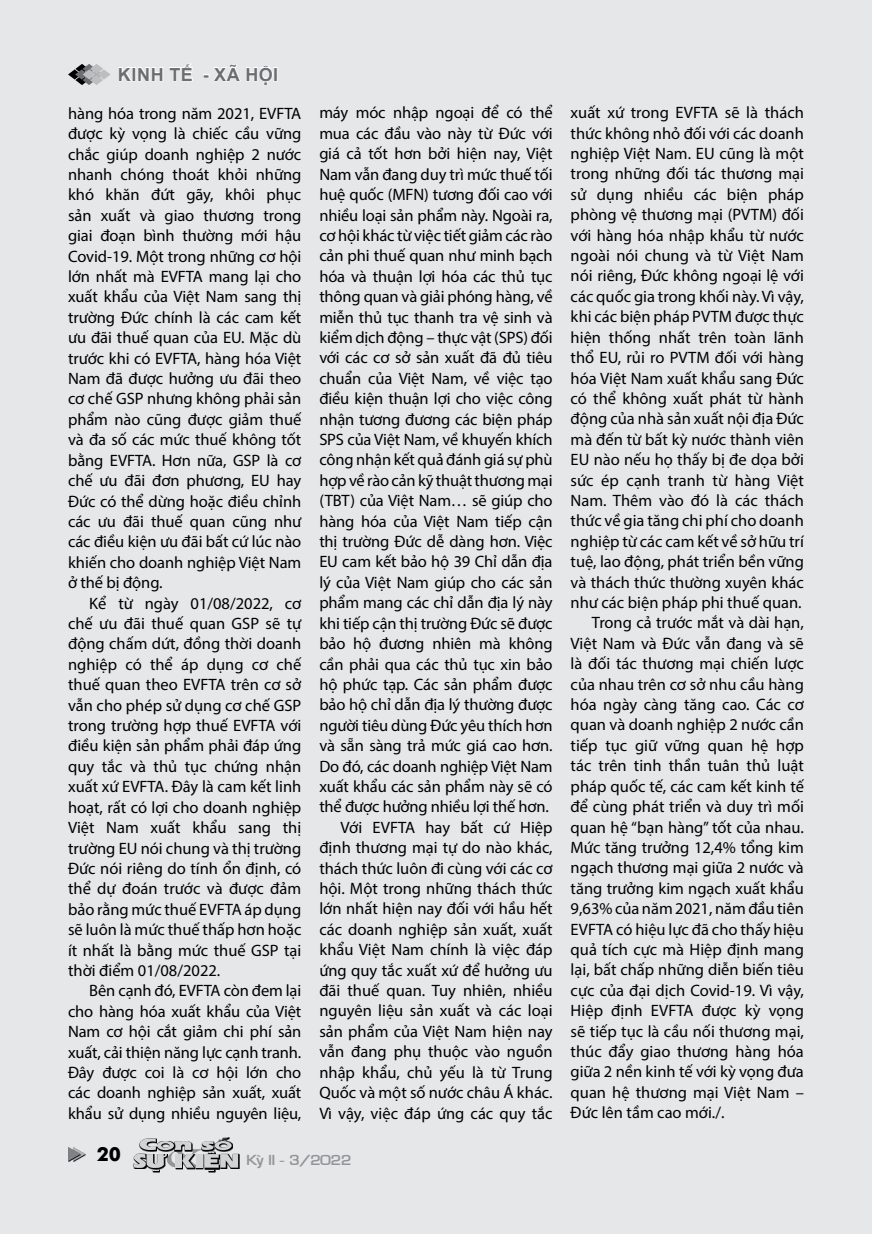
<style>
.page{position:relative;width:872px;height:1234px;background:#fff}
.page>*{position:absolute;margin:0;border:0;box-sizing:border-box;transform-origin:0 0}
.t1{font:700 19.5px "Futura";color:#000}
.t2{font:700 18px "Arial";letter-spacing:.035em;color:#6d6e71}
.t3{font:16.5px/20.4px "Myriad Pro";color:#000;text-align:justify}
.t4{font:13.5px "VNI Eurasia Bold";color:#939598;scale:1.1 1}
</style>
<div class="page">
<div style="left:0;top:0;width:872px;height:1233px;background:#e6e7e8"></div>
<svg style="left:68px;top:64px;width:43px;height:21px"></svg>
<svg style="left:119px;top:64px;width:74px;height:17px"></svg>
<svg style="left:203px;top:64px;width:70px;height:21px"></svg>
<div style="left:273px;top:67px;width:5px;height:14px;border:2px solid #fff"></div>
<svg style="left:68px;top:1147px;width:17px;height:13px"></svg>
<svg style="left:238px;top:1153px;width:1px;height:15px"></svg>
<svg style="left:133px;top:1137px;width:105px;height:34px"></svg>
<p class="t2" style="left:118px;top:62px;width:162px">KINH TẾ - XÃ HỘI</p>
<p class="t3" style="left:68px;top:103px;width:235px">hàng hóa trong năm 2021, EVFTA được kỳ vọng là chiếc cầu vững chắc giúp doanh nghiệp 2 nước nhanh chóng thoát khỏi những khó khăn đứt gãy, khôi phục sản xuất và giao thương trong giai đoạn bình thường mới hậu Covid-19. Một trong những cơ hội lớn nhất mà EVFTA mang lại cho xuất khẩu của Việt Nam sang thị trường Đức chính là các cam kết ưu đãi thuế quan của EU. Mặc dù trước khi có EVFTA, hàng hóa Việt Nam đã được hưởng ưu đãi theo cơ chế GSP nhưng không phải sản phẩm nào cũng được giảm thuế và đa số các mức thuế không tốt bằng EVFTA. Hơn nữa, GSP là cơ chế ưu đãi đơn phương, EU hay Đức có thể dừng hoặc điều chỉnh các ưu đãi thuế quan cũng như các điều kiện ưu đãi bất cứ lúc nào khiến cho doanh nghiệp Việt Nam ở thế bị động.</p>
<p class="t3" style="left:68px;top:592px;width:235px;text-indent:21px">Kể từ ngày 01/08/2022, cơ chế ưu đãi thuế quan GSP sẽ tự động chấm dứt, đồng thời doanh nghiệp có thể áp dụng cơ chế thuế quan theo EVFTA trên cơ sở vẫn cho phép sử dụng cơ chế GSP trong trường hợp thuế EVFTA với điều kiện sản phẩm phải đáp ứng quy tắc và thủ tục chứng nhận xuất xứ EVFTA. Đây là cam kết linh hoạt, rất có lợi cho doanh nghiệp Việt Nam xuất khẩu sang thị trường EU nói chung và thị trường Đức nói riêng do tính ổn định, có thể dự đoán trước và được đảm bảo rằng mức thuế EVFTA áp dụng sẽ luôn là mức thuế thấp hơn hoặc ít nhất là bằng mức thuế GSP tại thời điểm 01/08/2022.</p>
<p class="t3" style="left:68px;top:980px;width:235px;text-indent:21px">Bên cạnh đó, EVFTA còn đem lại cho hàng hóa xuất khẩu của Việt Nam cơ hội cắt giảm chi phí sản xuất, cải thiện năng lực cạnh tranh.<br>Đây được coi là cơ hội lớn cho các doanh nghiệp sản xuất, xuất khẩu sử dụng nhiều nguyên liệu,</p>
<p class="t3" style="left:319px;top:102px;width:235px;text-align:right">máy móc nhập ngoại để có thể mua các đầu vào này từ Đức với giá cả tốt hơn bởi hiện nay, Việt<br>Nam vẫn đang duy trì mức thuế tối huệ quốc (MFN) tương đối cao với nhiều loại sản phẩm này. Ngoài ra, cơ hội khác từ việc tiết giảm các rào cản phi thuế quan như minh bạch hóa và thuận lợi hóa các thủ tục thông quan và giải phóng hàng, về miễn thủ tục thanh tra vệ sinh và kiểm dịch động – thực vật (SPS) đối với các cơ sở sản xuất đã đủ tiêu chuẩn của Việt Nam, về việc tạo điều kiện thuận lợi cho việc công nhận tương đương các biện pháp<br>SPS của Việt Nam, về khuyến khích công nhận kết quả đánh giá sự phù hợp về rào cản kỹ thuật thương mại (TBT) của Việt Nam… sẽ giúp cho hàng hóa của Việt Nam tiếp cận thị trường Đức dễ dàng hơn. Việc<br>EU cam kết bảo hộ 39 Chỉ dẫn địa lý của Việt Nam giúp cho các sản phẩm mang các chỉ dẫn địa lý này khi tiếp cận thị trường Đức sẽ được bảo hộ đương nhiên mà không cần phải qua các thủ tục xin bảo hộ phức tạp. Các sản phẩm được bảo hộ chỉ dẫn địa lý thường được người tiêu dùng Đức yêu thích hơn và sẵn sàng trả mức giá cao hơn.<br>Do đó, các doanh nghiệp Việt Nam xuất khẩu các sản phẩm này sẽ có thể được hưởng nhiều lợi thế hơn.<br>Với EVFTA hay bất cứ Hiệp định thương mại tự do nào khác, thách thức luôn đi cùng với các cơ hội. Một trong những thách thức lớn nhất hiện nay đối với hầu hết các doanh nghiệp sản xuất, xuất khẩu Việt Nam chính là việc đáp ứng quy tắc xuất xứ để hưởng ưu đãi thuế quan. Tuy nhiên, nhiều nguyên liệu sản xuất và các loại sản phẩm của Việt Nam hiện nay vẫn đang phụ thuộc vào nguồn nhập khẩu, chủ yếu là từ Trung<br>Quốc và một số nước châu Á khác.<br>Vì vậy, việc đáp ứng các quy tắc</p>
<p class="t3" style="left:570px;top:102px;width:235px">xuất xứ trong EVFTA sẽ là thách</p>
<p class="t3" style="left:570px;top:123px;width:235px">thức không nhỏ đối với các doanh</p>
<p class="t3" style="left:570px;top:143px;width:235px">nghiệp Việt Nam. EU cũng là một</p>
<p class="t3" style="left:570px;top:163px;width:235px">trong những đối tác thương mại</p>
<p class="t3" style="left:570px;top:184px;width:235px">sử dụng nhiều các biện pháp</p>
<p class="t3" style="left:570px;top:204px;width:235px">phòng vệ thương mại (PVTM) đối</p>
<p class="t3" style="left:570px;top:224px;width:235px">với hàng hóa nhập khẩu từ nước</p>
<p class="t3" style="left:570px;top:245px;width:235px">ngoài nói chung và từ Việt Nam</p>
<p class="t3" style="left:570px;top:265px;width:235px">nói riêng, Đức không ngoại lệ với</p>
<p class="t3" style="left:570px;top:286px;width:235px">các quốc gia trong khối này. Vì vậy,</p>
<p class="t3" style="left:570px;top:306px;width:235px">khi các biện pháp PVTM được thực</p>
<p class="t3" style="left:570px;top:326px;width:235px">hiện thống nhất trên toàn lãnh</p>
<p class="t3" style="left:570px;top:347px;width:235px">thổ EU, rủi ro PVTM đối với hàng</p>
<p class="t3" style="left:570px;top:367px;width:235px">hóa Việt Nam xuất khẩu sang Đức</p>
<p class="t3" style="left:570px;top:388px;width:235px">có thể không xuất phát từ hành</p>
<p class="t3" style="left:570px;top:408px;width:235px">động của nhà sản xuất nội địa Đức</p>
<p class="t3" style="left:570px;top:428px;width:235px">mà đến từ bất kỳ nước thành viên</p>
<p class="t3" style="left:570px;top:449px;width:235px">EU nào nếu họ thấy bị đe dọa bởi</p>
<p class="t3" style="left:570px;top:469px;width:235px">sức ép cạnh tranh từ hàng Việt</p>
<p class="t3" style="left:570px;top:490px;width:235px">Nam. Thêm vào đó là các thách</p>
<p class="t3" style="left:570px;top:510px;width:235px">thức về gia tăng chi phí cho doanh</p>
<p class="t3" style="left:570px;top:530px;width:235px">nghiệp từ các cam kết về sở hữu trí</p>
<p class="t3" style="left:570px;top:551px;width:235px">tuệ, lao động, phát triển bền vững</p>
<p class="t3" style="left:570px;top:571px;width:235px">và thách thức thường xuyên khác</p>
<p class="t3" style="left:570px;top:592px;width:232px">như các biện pháp phi thuế quan.</p>
<p class="t3" style="left:592px;top:612px;width:213px">Trong cả trước mắt và dài hạn,</p>
<p class="t3" style="left:570px;top:632px;width:235px">Việt Nam và Đức vẫn đang và sẽ</p>
<p class="t3" style="left:570px;top:653px;width:235px">là đối tác thương mại chiến lược</p>
<p class="t3" style="left:570px;top:673px;width:235px">của nhau trên cơ sở nhu cầu hàng</p>
<p class="t3" style="left:570px;top:694px;width:235px">hóa ngày càng tăng cao. Các cơ</p>
<p class="t3" style="left:570px;top:714px;width:235px">quan và doanh nghiệp 2 nước cần</p>
<p class="t3" style="left:570px;top:734px;width:235px">tiếp tục giữ vững quan hệ hợp</p>
<p class="t3" style="left:570px;top:755px;width:235px">tác trên tinh thần tuân thủ luật</p>
<p class="t3" style="left:570px;top:775px;width:235px">pháp quốc tế, các cam kết kinh tế</p>
<p class="t3" style="left:570px;top:796px;width:235px">để cùng phát triển và duy trì mối</p>
<p class="t3" style="left:570px;top:816px;width:235px">quan hệ “bạn hàng” tốt của nhau.</p>
<p class="t3" style="left:570px;top:836px;width:235px">Mức tăng trưởng 12,4% tổng kim</p>
<p class="t3" style="left:570px;top:857px;width:235px">ngạch thương mại giữa 2 nước và</p>
<p class="t3" style="left:570px;top:877px;width:235px">tăng trưởng kim ngạch xuất khẩu</p>
<p class="t3" style="left:570px;top:897px;width:235px">9,63% của năm 2021, năm đầu tiên</p>
<p class="t3" style="left:570px;top:918px;width:235px">EVFTA có hiệu lực đã cho thấy hiệu</p>
<p class="t3" style="left:570px;top:938px;width:235px">quả tích cực mà Hiệp định mang</p>
<p class="t3" style="left:570px;top:959px;width:235px">lại, bất chấp những diễn biến tiêu</p>
<p class="t3" style="left:570px;top:979px;width:235px">cực của đại dịch Covid-19. Vì vậy,</p>
<p class="t3" style="left:570px;top:999px;width:235px">Hiệp định EVFTA được kỳ vọng</p>
<p class="t3" style="left:570px;top:1020px;width:235px">sẽ tiếp tục là cầu nối thương mại,</p>
<p class="t3" style="left:570px;top:1040px;width:235px">thúc đẩy giao thương hàng hóa</p>
<p class="t3" style="left:570px;top:1061px;width:235px">giữa 2 nền kinh tế với kỳ vọng đưa</p>
<p class="t3" style="left:570px;top:1081px;width:235px">quan hệ thương mại Việt Nam –</p>
<p class="t3" style="left:570px;top:1101px;width:155px">Đức lên tầm cao mới./.</p>
<p class="t1" style="left:97px;top:1139px;width:26px">20</p>
<p class="t4" style="left:247px;top:1150px;width:97px">KyøII - 3/2022</p>
</div>
